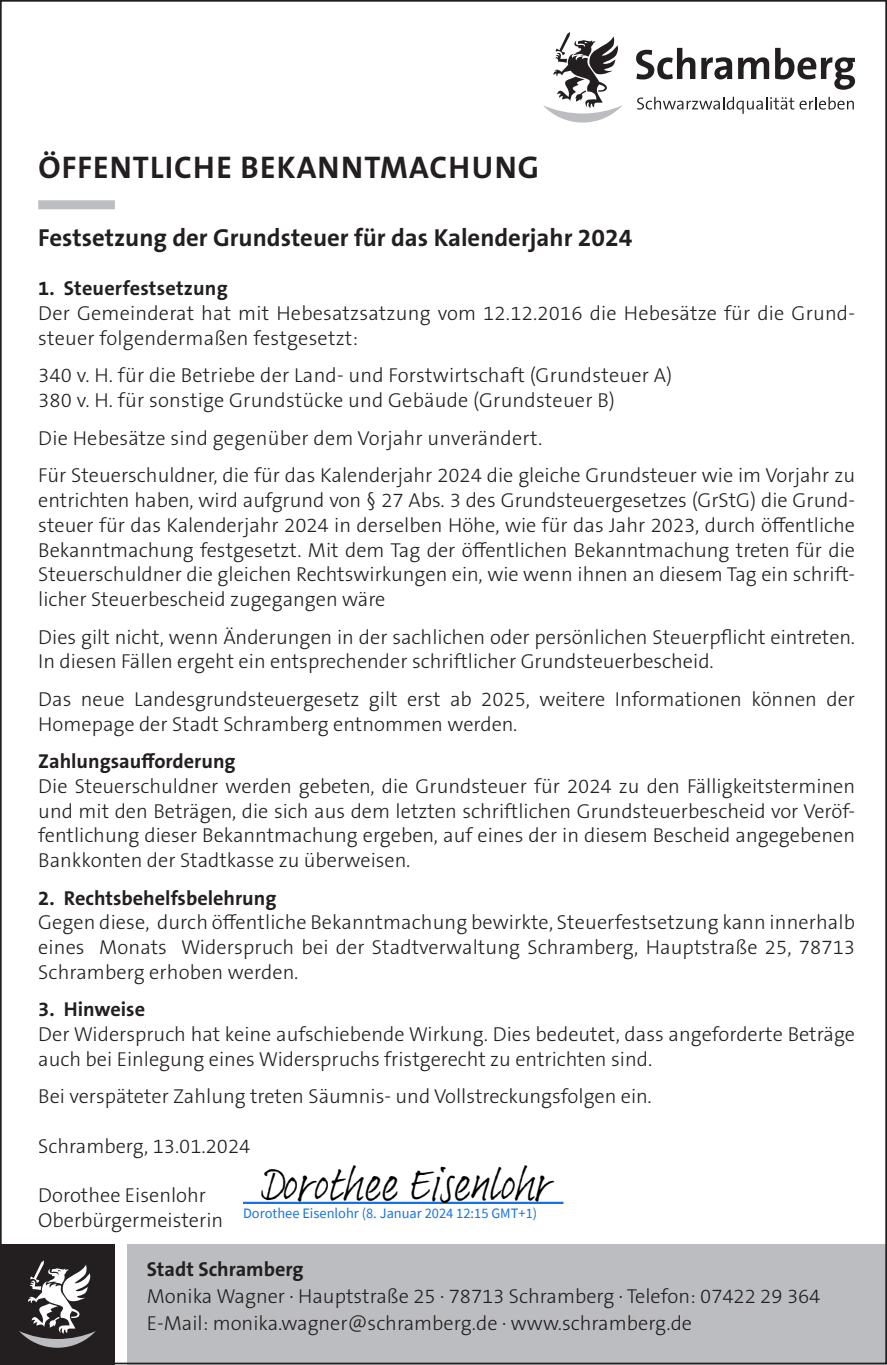
<style>
.page{position:relative;width:887px;height:1365px;background:#fff}
.page>*{position:absolute;margin:0;border:0;box-sizing:border-box;transform-origin:0 0}
.t1{font:47.02px "Adobe Hand A";color:#000}
.t2{font:700 31.5px "The Sans B W7";letter-spacing:.035em;color:#231f20}
.t3{font:700 24.75px "The Sans B W7";color:#231f20}
.t4{font:300 20.25px/24.8px "The Sans B W3";color:#231f20}
.t5{font:700 20.25px "The Sans B W7";color:#231f20}
.t6{font:14.4px "Source Sans Pro";color:#1473e6}
</style>
<div class="page">
<div style="left:128px;top:1244px;width:759px;height:120px;background:#bcbdc0"></div>
<div style="left:0;top:1244px;width:115px;height:120px;background:#231f20"></div>
<svg style="left:19px;top:1260px;width:77px;height:88px"></svg>
<div style="left:38px;top:200px;width:77px;height:9px;background:#bcbdc0"></div>
<svg style="left:543px;top:32px;width:79px;height:91px"></svg>
<svg style="left:637px;top:97px;width:216px;height:17px"></svg>
<svg style="left:636px;top:48px;width:59px;height:31px"></svg>
<svg style="left:701px;top:57px;width:31px;height:22px"></svg>
<svg style="left:738px;top:57px;width:31px;height:22px"></svg>
<svg style="left:775px;top:48px;width:80px;height:42px"></svg>
<hr style="left:243px;top:1202px;width:320px;height:2px;background:#1473e6">
<h2 class="t2" style="left:38px;top:147px;width:502px">ÖFFENTLICHE BEKANNTMACHUNG</h2>
<p class="t3" style="left:38px;top:222px;width:595px">Festsetzung der Grundsteuer für das Kalenderjahr 2024</p>
<p class="t5" style="left:38px;top:276px;width:191px">1. Steuerfestsetzung</p>
<p class="t4" style="left:38px;top:301px;width:818px">Der Gemeinderat hat mit Hebesatzsatzung vom 12.12.2016 die Hebesätze für die Grund&shy;steuer folgendermaßen festgesetzt:</p>
<p class="t4" style="left:38px;top:363px;width:635px">340 v. H. für die Betriebe der Land- und Forstwirtschaft (Grundsteuer A)<br>380 v. H. für sonstige Grundstücke und Gebäude (Grundsteuer B)</p>
<p class="t4" style="left:38px;top:419px;width:818px;line-height:37.6px">Die Hebesätze sind gegenüber dem Vorjahr unverändert.<br>Für Steuerschuldner, die für das Kalenderjahr 2024 die gleiche Grundsteuer wie im Vorjahr zu</p>
<p class="t4" style="left:38px;top:488px;width:818px;text-align:justify">entrichten haben, wird aufgrund von § 27 Abs. 3 des Grundsteuergesetzes (GrStG) die Grund&shy;steuer für das Kalenderjahr 2024 in derselben Höhe, wie für das Jahr 2023, durch öffentliche Bekanntmachung festgesetzt. Mit dem Tag der öffentlichen Bekanntmachung treten für die Steuerschuldner die gleichen Rechtswirkungen ein, wie wenn ihnen an diesem Tag ein schrift&shy;licher Steuerbescheid zugegangen wäre</p>
<p class="t4" style="left:38px;top:624px;width:818px">Dies gilt nicht, wenn Änderungen in der sachlichen oder persönlichen Steuerpflicht eintreten.<br>In diesen Fällen ergeht ein entsprechender schriftlicher Grundsteuerbescheid.</p>
<p class="t4" style="left:38px;top:687px;width:818px">Das neue Landesgrundsteuergesetz gilt erst ab 2025, weitere Informationen können der<br>Homepage der Stadt Schramberg entnommen werden.</p>
<p class="t5" style="left:38px;top:748px;width:199px">Zahlungsaufforderung</p>
<p class="t4" style="left:38px;top:774px;width:818px;text-align:justify">Die Steuerschuldner werden gebeten, die Grundsteuer für 2024 zu den Fälligkeitsterminen und mit den Beträgen, die sich aus dem letzten schriftlichen Grundsteuerbescheid vor Veröf&shy;fentlichung dieser Bekanntmachung ergeben, auf eines der in diesem Bescheid angegebenen Bankkonten der Stadtkasse zu überweisen.</p>
<p class="t5" style="left:38px;top:885px;width:240px">2. Rechtsbehelfsbelehrung</p>
<p class="t4" style="left:38px;top:910px;width:818px;text-align:justify">Gegen diese, durch öffentliche Bekanntmachung bewirkte, Steuerfestsetzung kann innerhalb eines Monats Widerspruch bei der Stadtverwaltung Schramberg, Hauptstraße 25, 78713<br>Schramberg erhoben werden.</p>
<p class="t5" style="left:38px;top:996px;width:108px">3. Hinweise</p>
<p class="t4" style="left:38px;top:1022px;width:818px">Der Widerspruch hat keine aufschiebende Wirkung. Dies bedeutet, dass angeforderte Beträge auch bei Einlegung eines Widerspruchs fristgerecht zu entrichten sind.</p>
<p class="t4" style="left:38px;top:1084px;width:615px">Bei verspäteter Zahlung treten Säumnis- und Vollstreckungsfolgen ein.</p>
<p class="t4" style="left:38px;top:1134px;width:213px">Schramberg, 13.01.2024</p>
<p class="t4" style="left:38px;top:1183px;width:186px">Dorothee Eisenlohr<br>Oberbürgermeisterin</p>
<p class="t5" style="left:147px;top:1256px;width:158px">Stadt Schramberg</p>
<p class="t4" style="left:147px;top:1282px;width:675px;line-height:27px">Monika Wagner · Hauptstraße 25 · 78713 Schramberg · Telefon: 07422 29 364<br>E-Mail: monika.wagner@schramberg.de · www.schramberg.de</p>
<h1 class="t1" style="left:258px;top:1165px;width:295px">Dorothee Eisenlohr</h1>
<p class="t6" style="left:243px;top:1207px;width:296px">Dorothee Eisenlohr (8. Januar 2024 12:15 GMT+1)</p>
</div>
